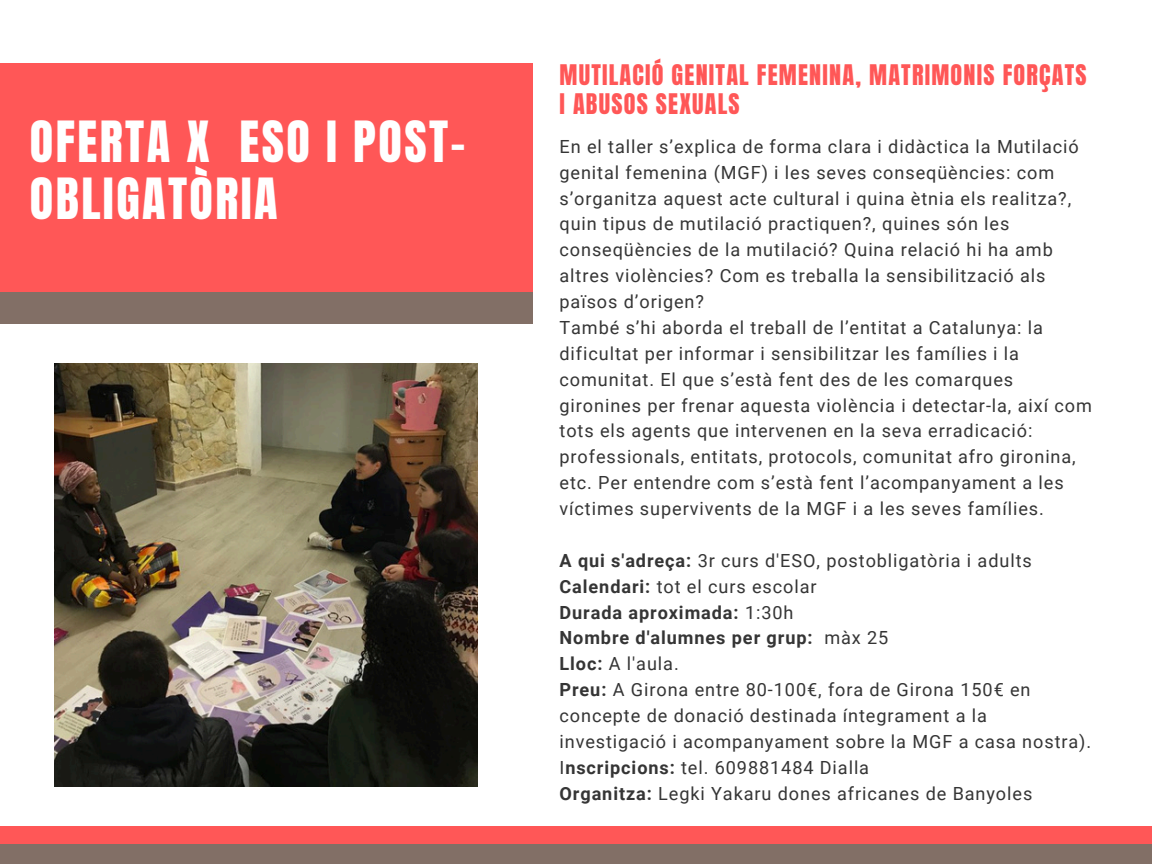
<style>
.page{position:relative;width:1152px;height:864px;background:#fff}
.page>*{position:absolute;margin:0;border:0;box-sizing:border-box;transform-origin:0 0}
.t1{font:48.3px/57.3px "Anton";letter-spacing:.05em;color:#fff}
.t2{font:24.15px/28.2px "Anton";letter-spacing:.05em;color:#ff5757}
.t3{font:18.15px/25.8px "Roboto";letter-spacing:.05em;color:#353535}
.t4{font:700 18.15px "Roboto";letter-spacing:.05em;color:#353535}
.s1{font-weight:700}
.s2{font-weight:400}
</style>
<div class="page">
<div style="left:0;top:827px;width:1152px;height:37px;background:#ff5757"></div>
<div style="left:0;top:63px;width:533px;height:261px;background:#ff5757"></div>
<div style="left:0;top:845px;width:1152px;height:19px;background:#826f66"></div>
<div style="left:0;top:292px;width:533px;height:32px;background:#826f66"></div>
<img style="left:55px;top:364px;width:423px;height:422px">
<p class="t1" style="left:30px;top:114px;width:437px">OFERTA X ESO I POST-<br>OBLIGATÒRIA</p>
<p class="t2" style="left:560px;top:62px;width:529px">MUTILACIÓ GENITAL FEMENINA, MATRIMONIS FORÇATS<br>I ABUSOS SEXUALS</p>
<h1 class="t3" style="left:560px;top:134px;width:521px">En el taller s’explica de forma clara i didàctica la Mutilació genital femenina (MGF) i les seves conseqüències: com s’organitza aquest acte cultural i quina ètnia els realitza?, quin tipus de mutilació practiquen?, quines són les conseqüències de la mutilació? Quina relació hi ha amb altres violències? Com es treballa la sensibilització als països d’origen?</h1>
<p class="t3" style="left:560px;top:315px;width:534px">També s’hi aborda el treball de l’entitat a Catalunya: la dificultat per informar i sensibilitzar les famílies i la comunitat. El que s’està fent des de les comarques gironines per frenar aquesta violència i detectar-la, així com tots els agents que intervenen en la seva erradicació: professionals, entitats, protocols, comunitat afro gironina, etc. Per entendre com s’està fent l’acompanyament a les víctimes supervivents de la MGF i a les seves famílies.</p>
<h2 class="t3" style="left:560px;top:548px;width:474px"><span class="s1">A qui s'adreça:</span> 3r curs d'ESO, postobligatòria i adults</h2>
<p class="t3" style="left:560px;top:574px;width:259px"><span class="s1">Calendari:</span> tot el curs escolar</p>
<p class="t4" style="left:560px;top:602px;width:235px">Durada aproximada: <span class="s2">1:30h</span></p>
<p class="t4" style="left:560px;top:628px;width:330px">Nombre d'alumnes per grup: <span class="s2">màx 25</span></p>
<p class="t3" style="left:560px;top:651px;width:121px"><span class="s1">Lloc:</span> A l'aula.</p>
<p class="t3" style="left:560px;top:677px;width:533px"><span class="s1">Preu:</span> A Girona entre 80-100€, fora de Girona 150€ en concepte de donació destinada íntegrament a la investigació i acompanyament sobre la MGF a casa nostra).</p>
<p class="t3" style="left:560px;top:755px;width:311px">I<span class="s1">nscripcions:</span> tel. 609881484 Dialla</p>
<p class="t3" style="left:560px;top:781px;width:474px"><span class="s1">Organitza:</span> Legki Yakaru dones africanes de Banyoles</p>
</div>
